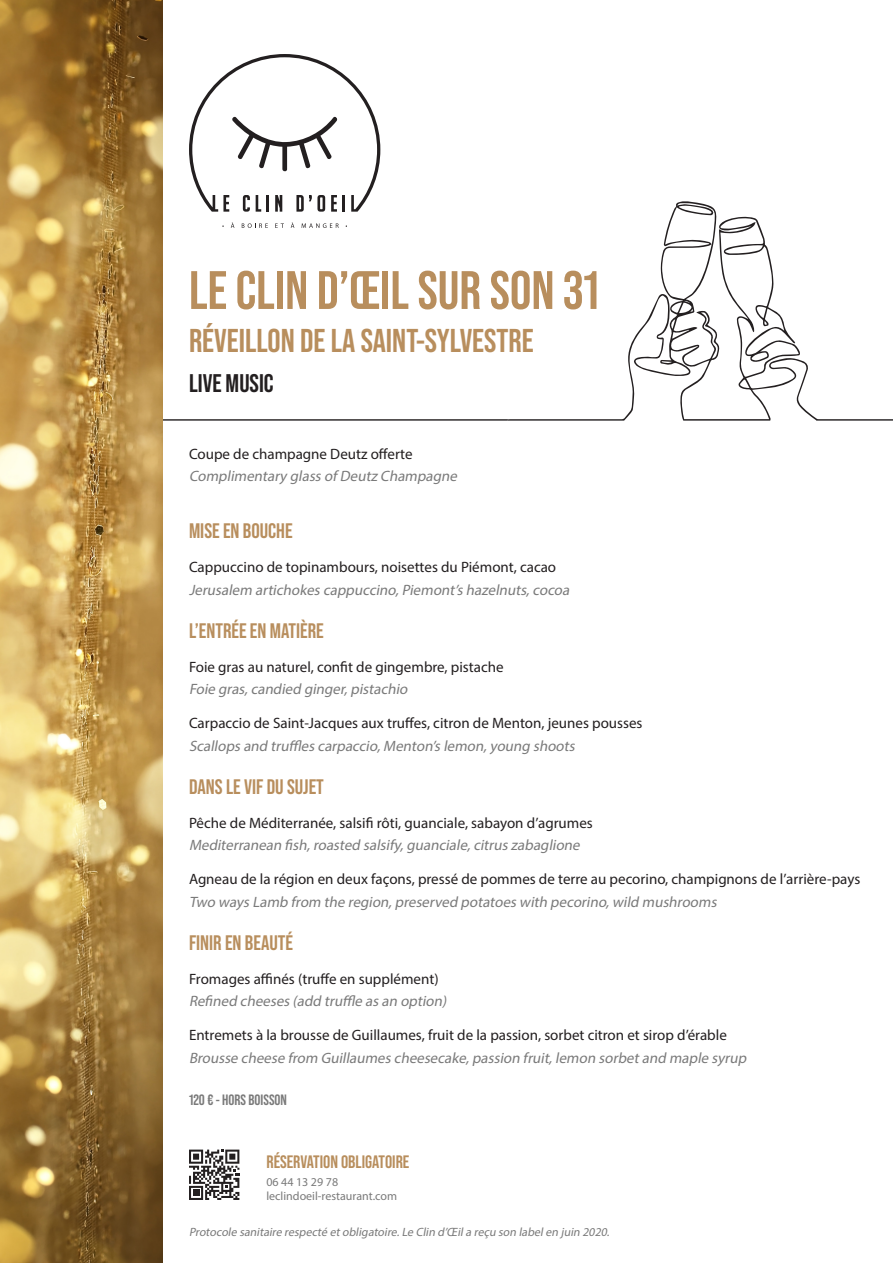
<style>
.page{position:relative;width:893px;height:1263px;background:#fff}
.page>*{position:absolute;margin:0;border:0;box-sizing:border-box;transform-origin:0 0}
.t1{font:700 54px "Bebas Neue Pro";color:#b88e5d}
.t2{font:700 33px "Bebas Neue Pro";color:#b88e5d}
.t3{font:700 25.5px "Bebas Neue Pro";color:#231f20}
.t4{font:700 21px "Bebas Neue Pro";color:#b88e5d}
.t5{font:700 18px "Bebas Neue Pro";color:#b88e5d}
.t6{font:15px "Myriad Pro";color:#231f20}
.t7{font:italic 15px "Myriad Pro";color:#7a7a7a}
.t8{font:700 15px "Bebas Neue Pro";color:#7a7a7a}
.t9{font:italic 12px "Myriad Pro";color:#7a7a7a}
.t10{font:12px "Myriad Pro";color:#7a7a7a}
</style>
<div class="page">
<img style="left:0;top:0;width:162px;height:1263px">
<svg style="left:612px;top:201px;width:281px;height:220px"></svg>
<svg style="left:0;top:419px;width:612px;height:2px"></svg>
<svg style="left:189px;top:1149px;width:50px;height:51px"></svg>
<svg style="left:231px;top:222px;width:3px;height:6px"></svg>
<svg style="left:242px;top:223px;width:26px;height:5px"></svg>
<svg style="left:275px;top:223px;width:9px;height:5px"></svg>
<svg style="left:291px;top:222px;width:3px;height:6px"></svg>
<svg style="left:302px;top:223px;width:37px;height:5px"></svg>
<svg style="left:189px;top:54px;width:191px;height:158px"></svg>
<p class="t1" style="left:189px;top:259px;width:412px">LE CLIN D’ŒIL SUR SON 31</p>
<p class="t2" style="left:189px;top:322px;width:346px">RÉVEILLON DE LA SAINT-SYLVESTRE</p>
<p class="t3" style="left:189px;top:369px;width:86px">LIVE MUSIC</p>
<p class="t6" style="left:189px;top:445px;width:225px">Coupe de champagne Deutz offerte</p>
<p class="t7" style="left:189px;top:467px;width:273px">Complimentary glass of Deutz Champagne</p>
<p class="t4" style="left:189px;top:519px;width:105px">MISE EN BOUCHE</p>
<p class="t6" style="left:189px;top:558px;width:369px">Cappuccino de topinambours, noisettes du Piémont, cacao</p>
<p class="t7" style="left:189px;top:580px;width:385px">Jerusalem artichokes cappuccino,Piemont’s hazelnuts,cocoa</p>
<p class="t4" style="left:189px;top:619px;width:136px">L’ENTRÉE EN MATIÈRE</p>
<p class="t6" style="left:189px;top:657px;width:316px">Foie gras au naturel, confit de gingembre, pistache</p>
<p class="t7" style="left:189px;top:680px;width:223px">Foie gras,candied ginger,pistachio</p>
<p class="t6" style="left:189px;top:714px;width:455px">Carpaccio de Saint-Jacques aux truffes, citron de Menton, jeunes pousses</p>
<p class="t7" style="left:189px;top:736px;width:390px">Scallops and truffles carpaccio,Menton’s lemon,young shoots</p>
<p class="t4" style="left:189px;top:775px;width:136px">DANS LE VIF DU SUJET</p>
<p class="t6" style="left:189px;top:813px;width:405px">Pêche de Méditerranée, salsifi rôti, guanciale, sabayon d’agrumes</p>
<p class="t7" style="left:189px;top:836px;width:395px">Mediterranean fish,roasted salsify,guanciale,citrus zabaglione</p>
<p class="t6" style="left:189px;top:870px;width:673px">Agneau de la région en deux façons, pressé de pommes de terre au pecorino, champignons de l’arrière-pays</p>
<p class="t7" style="left:189px;top:892px;width:532px">Two ways Lamb from the region,preserved potatoes with pecorino,wild mushrooms</p>
<p class="t4" style="left:189px;top:931px;width:106px">FINIR EN BEAUTÉ</p>
<p class="t6" style="left:189px;top:969px;width:251px">Fromages affinés (truffe en supplément)</p>
<p class="t7" style="left:189px;top:992px;width:262px">Refined cheeses (add truffle as an option)</p>
<p class="t6" style="left:189px;top:1026px;width:539px">Entremets à la brousse de Guillaumes, fruit de la passion, sorbet citron et sirop d’érable</p>
<p class="t7" style="left:189px;top:1048px;width:562px">Brousse cheese from Guillaumes cheesecake,passion fruit,lemon sorbetand maple syrup</p>
<p class="t8" style="left:189px;top:1091px;width:99px">120 € - HORS BOISSON</p>
<p class="t5" style="left:266px;top:1151px;width:144px">RÉSERVATION OBLIGATOIRE</p>
<p class="t10" style="left:266px;top:1174px;width:73px">06 44 13 29 78</p>
<p class="t10" style="left:266px;top:1188px;width:132px">leclindoeil-restaurant.com</p>
<p class="t9" style="left:189px;top:1224px;width:424px">Protocole sanitaire respecté etobligatoire.Le Clin d’Œila reçu son labelen juin 2020.</p>
</div>
